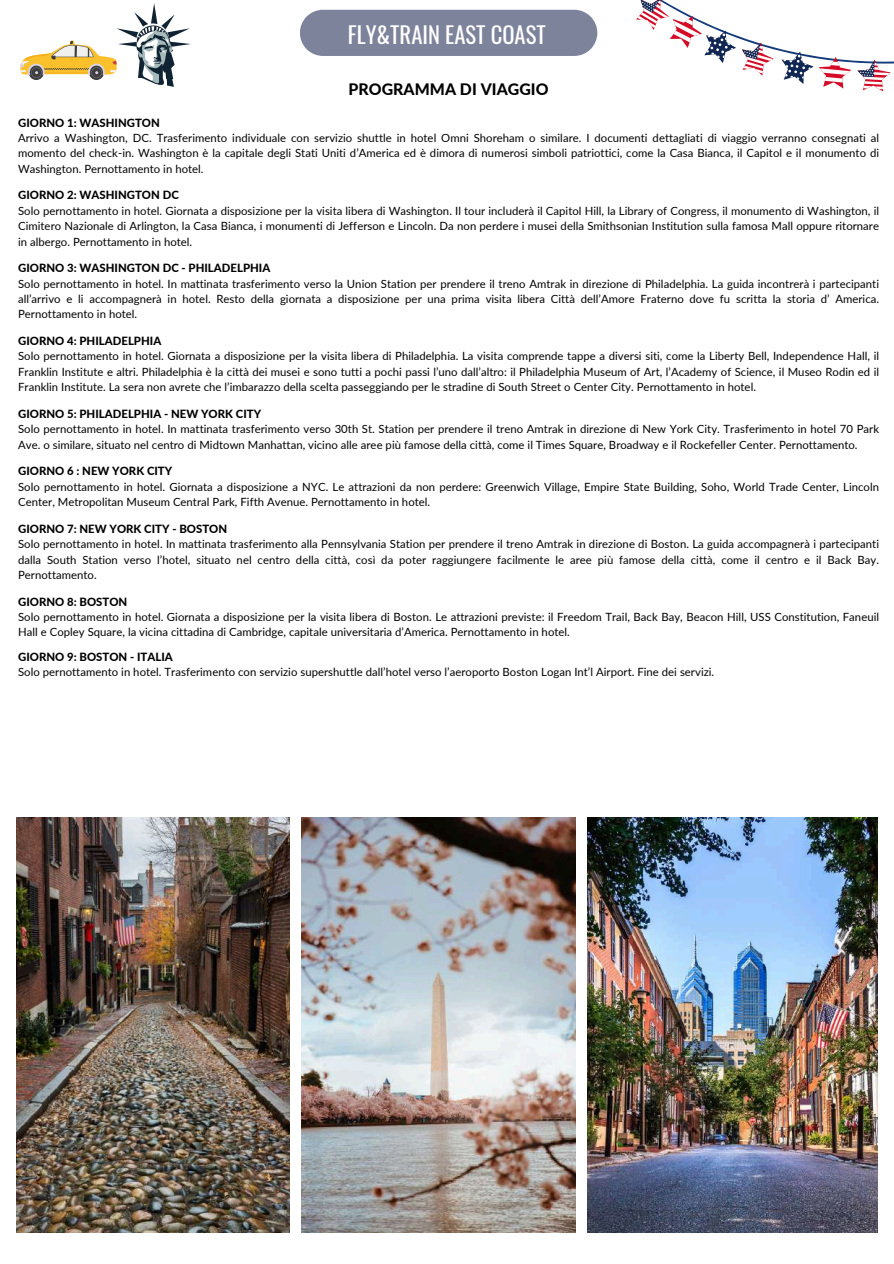
<style>
.page{position:relative;width:894px;height:1264px;background:#fff}
.page>*{position:absolute;margin:0;border:0;box-sizing:border-box;transform-origin:0 0}
.t1{font:22.65px "Oswald";color:#fff}
.t2{font:800 15.75px "Lato";letter-spacing:.005em;color:#000}
.t3{font:11.25px/15.3px "Lato";letter-spacing:.005em;color:#000;text-align:justify}
.t4{font:800 11.25px "Lato";letter-spacing:.005em;color:#000}
</style>
<div class="page">
<div style="left:300px;top:10px;width:297px;height:46px;background:#7d839b"></div>
<svg style="left:636px;top:0;width:257px;height:92px"></svg>
<svg style="left:20px;top:3px;width:171px;height:84px"></svg>
<img style="left:587px;top:817px;width:290px;height:415px">
<img style="left:16px;top:817px;width:274px;height:415px">
<img style="left:301px;top:817px;width:274px;height:415px">
<h1 class="t1" style="left:348px;top:17px;width:199px">FLY&amp;TRAIN EAST COAST</h1>
<h2 class="t2" style="left:348px;top:79px;width:201px">PROGRAMMA DI VIAGGIO</h2>
<p class="t4" style="left:18px;top:116px;width:143px">GIORNO 1: WASHINGTON</p>
<p class="t3" style="left:18px;top:130px;width:862px">Arrivo a Washington, DC. Trasferimento individuale con servizio shuttle in hotel Omni Shoreham o similare. I documenti dettagliati di viaggio verranno consegnati al momento del check-in. Washington è la capitale degli Stati Uniti d’America ed è dimora di numerosi simboli patriottici, come la Casa Bianca, il Capitol e il monumento di Washington. Pernottamento in hotel.</p>
<p class="t4" style="left:18px;top:188px;width:162px">GIORNO 2: WASHINGTON DC</p>
<p class="t3" style="left:18px;top:203px;width:862px">Solo pernottamento in hotel. Giornata a disposizione per la visita libera di Washington. Il tour includerà il Capitol Hill, la Library of Congress, il monumento di Washington, il Cimitero Nazionale di Arlington, la Casa Bianca, i monumenti di Jefferson e Lincoln. Da non perdere i musei della Smithsonian Institution sulla famosa Mall oppure ritornare in albergo. Pernottamento in hotel.</p>
<p class="t4" style="left:18px;top:261px;width:254px">GIORNO 3: WASHINGTON DC - PHILADELPHIA</p>
<p class="t3" style="left:18px;top:276px;width:862px">Solo pernottamento in hotel. In mattinata trasferimento verso la Union Station per prendere il treno Amtrak in direzione di Philadelphia. La guida incontrerà i partecipanti all’arrivo e li accompagnerà in hotel. Resto della giornata a disposizione per una prima visita libera Città dell’Amore Fraterno dove fu scritta la storia d’ America.<br>Pernottamento in hotel.</p>
<p class="t4" style="left:18px;top:334px;width:145px">GIORNO 4: PHILADELPHIA</p>
<p class="t3" style="left:18px;top:348px;width:862px">Solo pernottamento in hotel. Giornata a disposizione per la visita libera di Philadelphia. La visita comprende tappe a diversi siti, come la Liberty Bell, Independence Hall, il Franklin Institute e altri. Philadelphia è la città dei musei e sono tutti a pochi passi l’uno dall’altro: il Philadelphia Museum of Art, l’Academy of Science, il Museo Rodin ed il Franklin Institute. La sera non avrete che l’imbarazzo della scelta passeggiando per le stradine di South Street o Center City. Pernottamento in hotel.</p>
<p class="t4" style="left:18px;top:407px;width:244px">GIORNO 5: PHILADELPHIA - NEW YORK CITY</p>
<p class="t3" style="left:18px;top:421px;width:862px">Solo pernottamento in hotel. In mattinata trasferimento verso 30th St. Station per prendere il treno Amtrak in direzione di New York City. Trasferimento in hotel 70 Park<br>Ave. o similare, situato nel centro di Midtown Manhattan, vicino alle aree più famose della città, come il Times Square, Broadway e il Rockefeller Center. Pernottamento.</p>
<p class="t4" style="left:18px;top:464px;width:156px">GIORNO 6 : NEW YORK CITY</p>
<p class="t3" style="left:18px;top:479px;width:862px">Solo pernottamento in hotel. Giornata a disposizione a NYC. Le attrazioni da non perdere: Greenwich Village, Empire State Building, Soho, World Trade Center, Lincoln<br>Center, Metropolitan Museum Central Park, Fifth Avenue. Pernottamento in hotel.</p>
<p class="t4" style="left:18px;top:521px;width:210px">GIORNO 7: NEW YORK CITY - BOSTON</p>
<p class="t3" style="left:18px;top:536px;width:862px">Solo pernottamento in hotel. In mattinata trasferimento alla Pennsylvania Station per prendere il treno Amtrak in direzione di Boston. La guida accompagnerà i partecipanti dalla South Station verso l’hotel, situato nel centro della città, così da poter raggiungere facilmente le aree più famose della città, come il centro e il Back Bay.<br>Pernottamento.</p>
<p class="t4" style="left:18px;top:594px;width:111px">GIORNO 8: BOSTON</p>
<p class="t3" style="left:18px;top:609px;width:862px">Solo pernottamento in hotel. Giornata a disposizione per la visita libera di Boston. Le attrazioni previste: il Freedom Trail, Back Bay, Beacon Hill, USS Constitution, Faneuil<br>Hall e Copley Square, la vicina cittadina di Cambridge, capitale universitaria d’America. Pernottamento in hotel.</p>
<p class="t4" style="left:18px;top:649px;width:156px">GIORNO 9: BOSTON - ITALIA</p>
<p class="t3" style="left:18px;top:664px;width:697px">Solo pernottamento in hotel. Trasferimento con servizio supershuttle dall’hotel verso l’aeroporto Boston Logan Int’l Airport. Fine dei servizi.</p>
</div>
